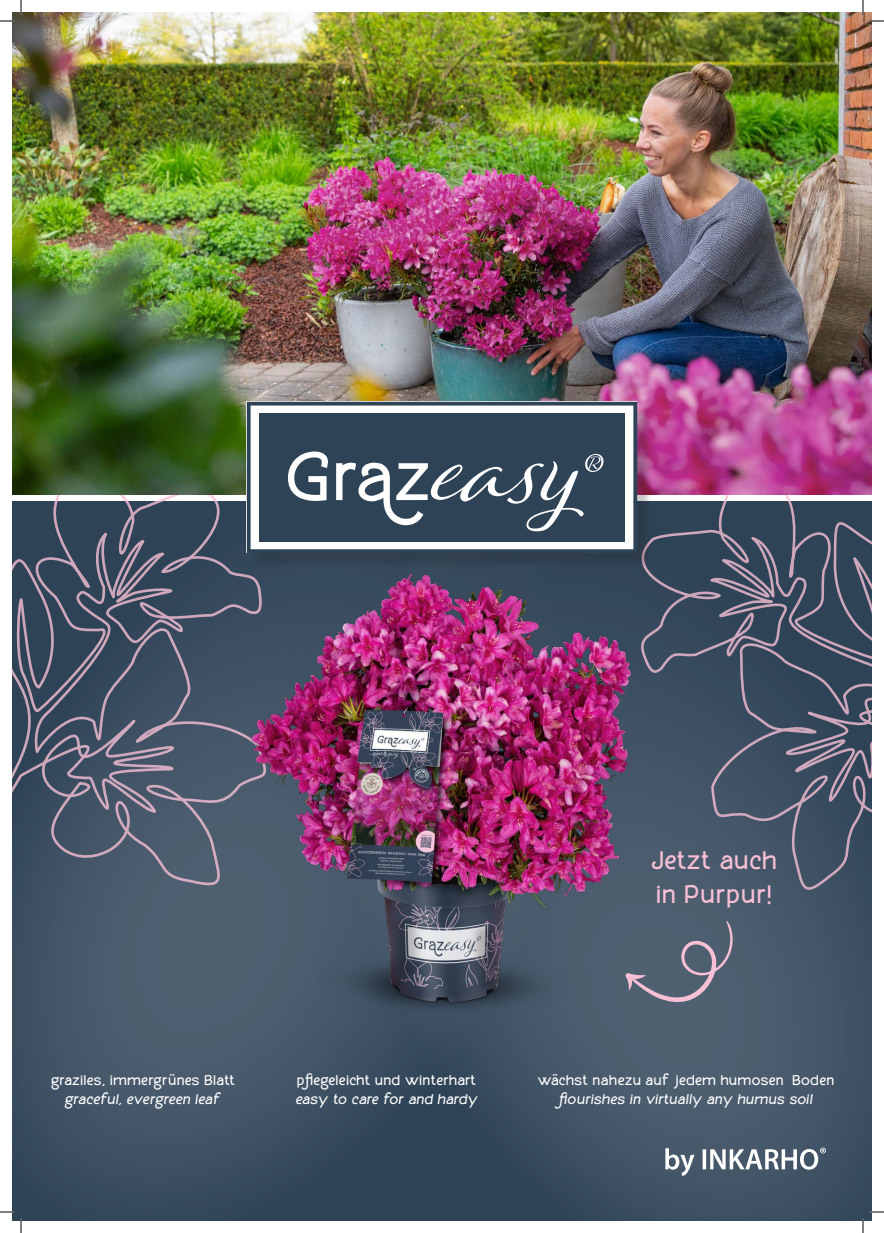
<style>
.page{position:relative;width:884px;height:1233px;background:#fff}
.page>*{position:absolute;margin:0;border:0;box-sizing:border-box;transform-origin:0 0}
.t1{font:500 25.2px/34.4px "Molga";color:#f7c0d5}
.t2{font:500 14px "Molga";color:#fff}
.t3{font:italic 500 14px "Molga";letter-spacing:-.02em;color:#fff}
.t4{font:italic 500 14px "Molga";color:#fff}
</style>
<div class="page">
<svg style="left:12px;top:889px;width:267px;height:331px;background:#425466"></svg>
<svg style="left:279px;top:899px;width:592px;height:321px;background:#3e5063"></svg>
<svg style="left:12px;top:494px;width:235px;height:395px;background:#4e596c"></svg>
<svg style="left:653px;top:494px;width:218px;height:405px;background:#495669"></svg>
<img style="left:12px;top:12px;width:859px;height:482px">
<div style="left:251px;top:406px;width:402px;height:163px;background:#231f20;opacity:.22"></div>
<svg style="left:247px;top:402px;width:390px;height:98px"></svg>
<div style="left:259px;top:413px;width:366px;height:128px;background:#2f4357"></div>
<svg style="left:288px;top:451px;width:40px;height:49px"></svg>
<svg style="left:336px;top:454px;width:267px;height:46px"></svg>
<img style="left:227px;top:500px;width:430px;height:575px">
<svg style="left:665px;top:1147px;width:161px;height:29px"></svg>
<svg style="left:625px;top:920px;width:108px;height:82px;background:#616a7b"></svg>
<svg style="left:0;top:1211px;width:15px;height:1px"></svg>
<svg style="left:869px;top:1211px;width:15px;height:1px"></svg>
<svg style="left:0;top:0;width:22px;height:22px"></svg>
<svg style="left:20px;top:1218px;width:2px;height:15px"></svg>
<svg style="left:862px;top:0;width:22px;height:22px"></svg>
<svg style="left:862px;top:1218px;width:2px;height:15px"></svg>
<h1 class="t1" style="left:650px;top:844px;width:128px">Jetzt auch in Purpur!</h1>
<p class="t2" style="left:51px;top:1071px;width:186px">graziles, immergrünes Blatt</p>
<p class="t3" style="left:65px;top:1090px;width:158px">graceful, evergreen leaf</p>
<p class="t2" style="left:297px;top:1071px;width:181px">pflegeleicht und winterhart</p>
<p class="t3" style="left:295px;top:1090px;width:184px">easy to care for and hardy</p>
<p class="t2" style="left:537px;top:1071px;width:299px">wächst nahezu auf jedem humosen Boden</p>
<p class="t4" style="left:559px;top:1090px;width:255px">flourishes in virtually any humus soil</p>
</div>
